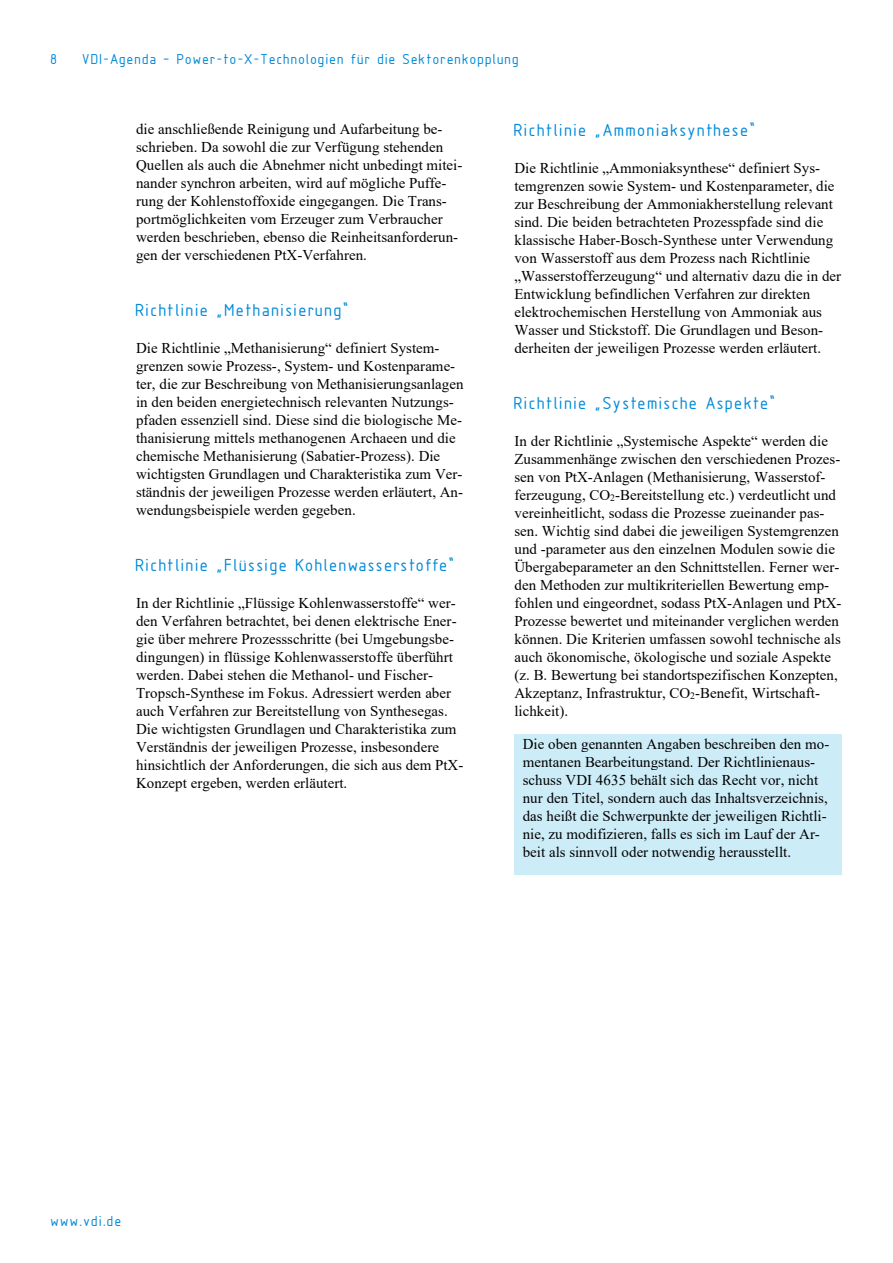
<style>
.page{position:relative;width:893px;height:1263px;background:#fff}
.page>*{position:absolute;margin:0;border:0;box-sizing:border-box;transform-origin:0 0}
.t1{font:18px "Isonorm 3098 LW20";color:#008ad9}
.t2{font:15px/18px "Times New Roman";color:#000}
.t3{font:15px "Isonorm 3098 LW20";letter-spacing:-.01em;color:#008ad9}
</style>
<div class="page">
<div style="left:515px;top:734px;width:327px;height:141px;background:#ccecf8"></div>
<p class="t3" style="left:51px;top:51px;width:9px">8</p>
<p class="t3" style="left:83px;top:51px;width:439px">VDI-Agenda – Power-to-X-Technologien für die Sektorenkopplung</p>
<p class="t2" style="left:136px;top:119px;width:328px">die anschließende Reinigung und Aufarbeitung be&shy;schrieben. Da sowohl die zur Verfügung stehenden Quellen als auch die Abnehmer nicht unbedingt mitei&shy;nander synchron arbeiten, wird auf mögliche Puffe&shy;rung der Kohlenstoffoxide eingegangen. Die Trans&shy;portmöglichkeiten vom Erzeuger zum Verbraucher werden beschrieben, ebenso die Reinheitsanforderun&shy;gen der verschiedenen PtX-Verfahren.</p>
<p class="t1" style="left:136px;top:301px;width:216px">Richtlinie „Methanisierung“</p>
<p class="t2" style="left:136px;top:338px;width:329px">Die Richtlinie „Methanisierung“ definiert System&shy;grenzen sowie Prozess-, System- und Kostenparame&shy;ter, die zur Beschreibung von Methanisierungsanlagen in den beiden energietechnisch relevanten Nutzungs&shy;pfaden essenziell sind. Diese sind die biologische Me&shy;thanisierung mittels methanogenen Archaeen und die chemische Methanisierung (Sabatier-Prozess). Die wichtigsten Grundlagen und Charakteristika zum Ver&shy;ständnis der jeweiligen Prozesse werden erläutert, An&shy;wendungsbeispiele werden gegeben.</p>
<p class="t1" style="left:136px;top:556px;width:322px">Richtlinie „Flüssige Kohlenwasserstoffe“</p>
<p class="t2" style="left:136px;top:593px;width:329px">In der Richtlinie „Flüssige Kohlenwasserstoffe“ wer&shy;den Verfahren betrachtet, bei denen elektrische Ener&shy;gie über mehrere Prozessschritte (bei Umgebungsbe&shy;dingungen) in flüssige Kohlenwasserstoffe überführt werden. Dabei stehen die Methanol- und Fischer-Tropsch-Synthese im Fokus. Adressiert werden aber auch Verfahren zur Bereitstellung von Synthesegas.<br>Die wichtigsten Grundlagen und Charakteristika zum Verständnis der jeweiligen Prozesse, insbesondere hinsichtlich der Anforderungen, die sich aus dem PtX-Konzept ergeben, werden erläutert.</p>
<p class="t1" style="left:514px;top:121px;width:245px">Richtlinie „Ammoniaksynthese“</p>
<p class="t2" style="left:514px;top:158px;width:328px">Die Richtlinie „Ammoniaksynthese“ definiert Sys&shy;temgrenzen sowie System- und Kostenparameter, die zur Beschreibung der Ammoniakherstellung relevant sind. Die beiden betrachteten Prozesspfade sind die klassische Haber-Bosch-Synthese unter Verwendung von Wasserstoff aus dem Prozess nach Richtlinie „Wasserstofferzeugung“ und alternativ dazu die in der Entwicklung befindlichen Verfahren zur direkten elektrochemischen Herstellung von Ammoniak aus Wasser und Stickstoff. Die Grundlagen und Beson&shy;derheiten der jeweiligen Prozesse werden erläutert.</p>
<p class="t1" style="left:514px;top:394px;width:265px">Richtlinie „Systemische Aspekte“</p>
<p class="t2" style="left:514px;top:431px;width:329px">In der Richtlinie „Systemische Aspekte“ werden die Zusammenhänge zwischen den verschiedenen Prozes&shy;sen von PtX-Anlagen (Methanisierung, Wasserstof&shy;ferzeugung, CO<sub>2</sub>-Bereitstellung etc.) verdeutlicht und vereinheitlicht, sodass die Prozesse zueinander pas&shy;sen. Wichtig sind dabei die jeweiligen Systemgrenzen und -parameter aus den einzelnen Modulen sowie die Übergabeparameter an den Schnittstellen. Ferner wer&shy;den Methoden zur multikriteriellen Bewertung emp&shy;fohlen und eingeordnet, sodass PtX-Anlagen und PtX-Prozesse bewertet und miteinander verglichen werden können. Die Kriterien umfassen sowohl technische als auch ökonomische, ökologische und soziale Aspekte (z. B. Bewertung bei standortspezifischen Konzepten, Akzeptanz, Infrastruktur, CO<sub>2</sub>-Benefit, Wirtschaft&shy;lichkeit).</p>
<p class="t2" style="left:523px;top:734px;width:308px">Die oben genannten Angaben beschreiben den mo&shy;mentanen Bearbeitungstand. Der Richtlinienaus&shy;schuss VDI 4635 behält sich das Recht vor, nicht nur den Titel, sondern auch das Inhaltsverzeichnis, das heißt die Schwerpunkte der jeweiligen Richtli&shy;nie, zu modifizieren, falls es sich im Lauf der Ar&shy;beit als sinnvoll oder notwendig herausstellt.</p>
<p class="t3" style="left:51px;top:1213px;width:74px">www.vdi.de</p>
</div>
